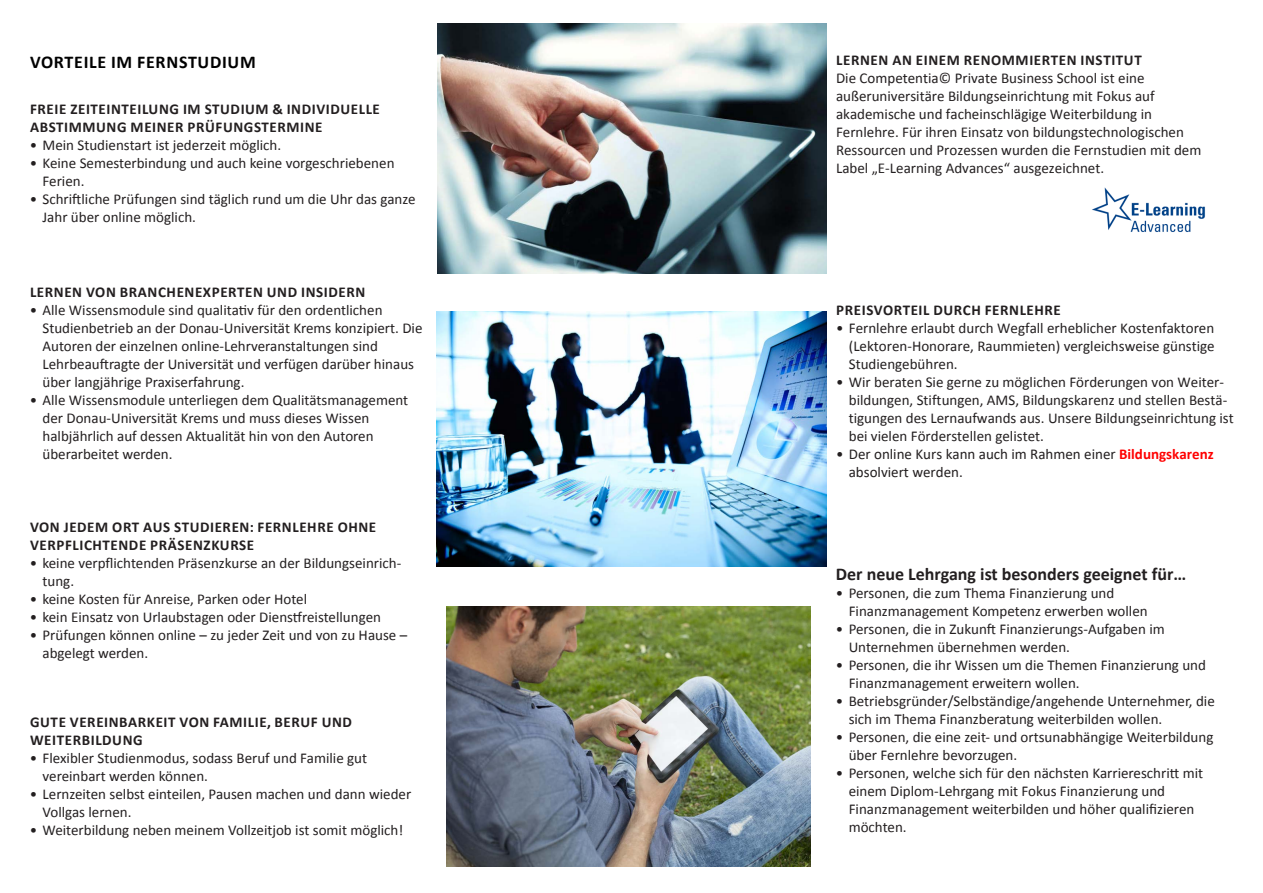
<style>
.page{position:relative;width:1263px;height:893px;background:#fff}
.page>*{position:absolute;margin:0;border:0;box-sizing:border-box;transform-origin:0 0}
.t1{font:700 18px "Calibri";color:#231f20}
.t2{font:700 18px "Calibri";letter-spacing:.04em;color:#000}
.t3{font:15px/18px "Calibri";color:#231f20}
.t4{font:700 15px/18px "Calibri";letter-spacing:.04em;color:#231f20}
.s1{font-weight:700}
.s2{font-weight:700;color:#f00}
</style>
<div class="page">
<img style="left:438px;top:23px;width:389px;height:250px">
<img style="left:436px;top:311px;width:391px;height:255px">
<img style="left:446px;top:607px;width:365px;height:260px">
<img style="left:1092px;top:187px;width:113px;height:45px">
<p class="t2" style="left:30px;top:50px;width:227px">VORTEILE IM FERNSTUDIUM</p>
<p class="t4" style="left:30px;top:100px;width:351px">FREIE ZEITEINTEILUNG IM STUDIUM &amp; INDIVIDUELLE<br>ABSTIMMUNG MEINER PRÜFUNGSTERMINE</p>
<p class="t3" style="left:30px;top:136px;width:253px">• Mein Studienstart ist jederzeit möglich.</p>
<p class="t3" style="left:43px;top:154px;width:353px;text-indent:-13px">• Keine Semesterbindung und auch keine vorgeschriebenen<br>Ferien.</p>
<p class="t3" style="left:43px;top:190px;width:374px;text-indent:-13px">• Schriftliche Prüfungen sind täglich rund um die Uhr das ganze<br>Jahr über online möglich.</p>
<p class="t4" style="left:30px;top:283px;width:337px">LERNEN VON BRANCHENEXPERTEN UND INSIDERN</p>
<p class="t3" style="left:43px;top:301px;width:381px;text-indent:-13px">• Alle Wissensmodule sind qualitativ für den ordentlichen Studienbetrieb an der Donau-Universität Krems konzipiert. Die Autoren der einzelnen online-Lehrveranstaltungen sind Lehrbeauftragte der Universität und verfügen darüber hinaus über langjährige Praxiserfahrung.</p>
<p class="t3" style="left:43px;top:391px;width:367px;text-indent:-13px">• Alle Wissensmodule unterliegen dem Qualitätsmanagement der Donau-Universität Krems und muss dieses Wissen halbjährlich auf dessen Aktualität hin von den Autoren überarbeitet werden.</p>
<p class="t4" style="left:30px;top:518px;width:348px">VON JEDEM ORT AUS STUDIEREN: FERNLEHRE OHNE<br>VERPFLICHTENDE PRÄSENZKURSE</p>
<p class="t3" style="left:43px;top:554px;width:360px;text-indent:-13px">• keine verpflichtenden Präsenzkurse an der Bildungseinrich&shy;tung.</p>
<p class="t3" style="left:30px;top:590px;width:279px">• keine Kosten für Anreise, Parken oder Hotel</p>
<p class="t3" style="left:30px;top:608px;width:353px">• kein Einsatz von Urlaubstagen oder Dienstfreistellungen</p>
<p class="t3" style="left:43px;top:626px;width:366px;text-indent:-13px">• Prüfungen können online – zu jeder Zeit und von zu Hause – abgelegt werden.</p>
<p class="t4" style="left:30px;top:713px;width:323px">GUTE VEREINBARKEIT VON FAMILIE, BERUF UND<br>WEITERBILDUNG</p>
<p class="t3" style="left:43px;top:749px;width:326px;text-indent:-13px">• Flexibler Studienmodus, sodass Beruf und Familie gut vereinbart werden können.</p>
<p class="t3" style="left:43px;top:785px;width:370px;text-indent:-13px">• Lernzeiten selbst einteilen, Pausen machen und dann wieder<br>Vollgas lernen.</p>
<p class="t3" style="left:30px;top:821px;width:375px">• Weiterbildung neben meinem Vollzeitjob ist somit möglich!</p>
<p class="t3" style="left:836px;top:51px;width:367px"><span class="s1">LERNEN AN EINEM RENOMMIERTEN INSTITUT<br></span>Die Competentia© Private Business School ist eine außeruniversitäre Bildungseinrichtung mit Fokus auf akademische und facheinschlägige Weiterbildung in Fernlehre. Für ihren Einsatz von bildungstechnologischen Ressourcen und Prozessen wurden die Fernstudien mit dem Label „E-Learning Advances“ ausgezeichnet.</p>
<p class="t4" style="left:836px;top:301px;width:226px">PREISVORTEIL DURCH FERNLEHRE</p>
<p class="t3" style="left:849px;top:319px;width:367px;text-align:justify;text-indent:-13px">• Fernlehre erlaubt durch Wegfall erheblicher Kostenfaktoren (Lektoren-Honorare, Raummieten) vergleichsweise günstige Studiengebühren.</p>
<p class="t3" style="left:849px;top:373px;width:386px;text-indent:-13px">• Wir beraten Sie gerne zu möglichen Förderungen von Weiter&shy;bildungen, Stiftungen, AMS, Bildungskarenz und stellen Bestä&shy;tigungen des Lernaufwands aus. Unsere Bildungseinrichtung ist bei vielen Förderstellen gelistet.</p>
<p class="t3" style="left:849px;top:445px;width:366px;text-indent:-13px">• Der online Kurs kann auch im Rahmen einer <span class="s2">Bildungskarenz </span>absolviert werden.</p>
<p class="t1" style="left:836px;top:562px;width:352px">Der neue Lehrgang ist besonders geeignet für…</p>
<p class="t3" style="left:849px;top:584px;width:301px;text-indent:-13px">• Personen, die zum Thema Finanzierung und<br>Finanzmanagement Kompetenz erwerben wollen</p>
<p class="t3" style="left:849px;top:620px;width:318px;text-indent:-13px">• Personen, die in Zukunft Finanzierungs-Aufgaben im<br>Unternehmen übernehmen werden.</p>
<p class="t3" style="left:849px;top:656px;width:359px;text-indent:-13px">• Personen, die ihr Wissen um die Themen Finanzierung und<br>Finanzmanagement erweitern wollen.</p>
<p class="t3" style="left:849px;top:692px;width:368px;text-indent:-13px">• Betriebsgründer/Selbständige/angehende Unternehmer, die sich im Thema Finanzberatung weiterbilden wollen.</p>
<p class="t3" style="left:849px;top:728px;width:366px;text-indent:-13px">• Personen, die eine zeit- und ortsunabhängige Weiterbildung über Fernlehre bevorzugen.</p>
<p class="t3" style="left:849px;top:764px;width:356px;text-indent:-13px">• Personen, welche sich für den nächsten Karriereschritt mit einem Diplom-Lehrgang mit Fokus Finanzierung und Finanzmanagement weiterbilden und höher qualifizieren möchten.</p>
</div>
